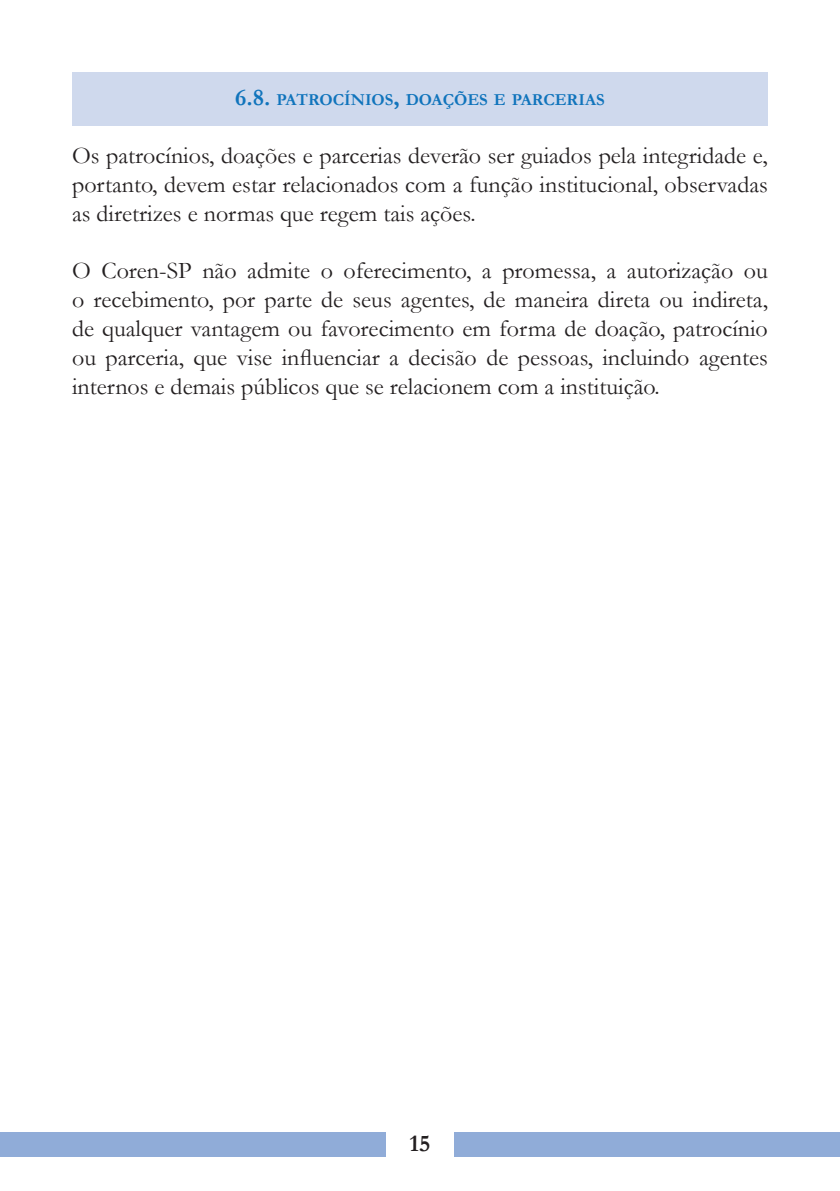
<style>
.page{position:relative;width:840px;height:1191px;background:#fff}
.page>*{position:absolute;margin:0;border:0;box-sizing:border-box;transform-origin:0 0}
.t1{font:24px/28.8px "Garamond";color:#231f20;text-align:justify}
.t2{font:700 24px "Garamond";color:#231f20}
.t3{font:700 16.8px "Garamond";color:#1074bc}
.s1{font-size:24px}
</style>
<div class="page">
<div style="left:0;top:1132px;width:839px;height:25px;background:#90acd8"></div>
<div style="left:386px;top:1119px;width:67px;height:49px;background:#fff"></div>
<div style="left:72px;top:72px;width:695px;height:54px;background:#cfd9ed"></div>
<p class="t3" style="left:235px;top:88px;width:370px"><span class="s1">6.8.</span> PATROCÍNIOS<span class="s1">,</span> DOAÇÕES E PARCERIAS</p>
<p class="t1" style="left:72px;top:140px;width:697px">Os patrocínios, doações e parcerias deverão ser guiados pela integridade e, portanto, devem estar relacionados com a função institucional, observadas as diretrizes e normas que regem tais ações.</p>
<p class="t1" style="left:72px;top:256px;width:697px">O Coren-SP não admite o oferecimento, a promessa, a autorização ou o recebimento, por parte de seus agentes, de maneira direta ou indireta, de qualquer vantagem ou favorecimento em forma de doação, patrocínio ou parceria, que vise influenciar a decisão de pessoas, incluindo agentes internos e demais públicos que se relacionem com a instituição.</p>
<p class="t2" style="left:409px;top:1127px;width:22px">15</p>
</div>
